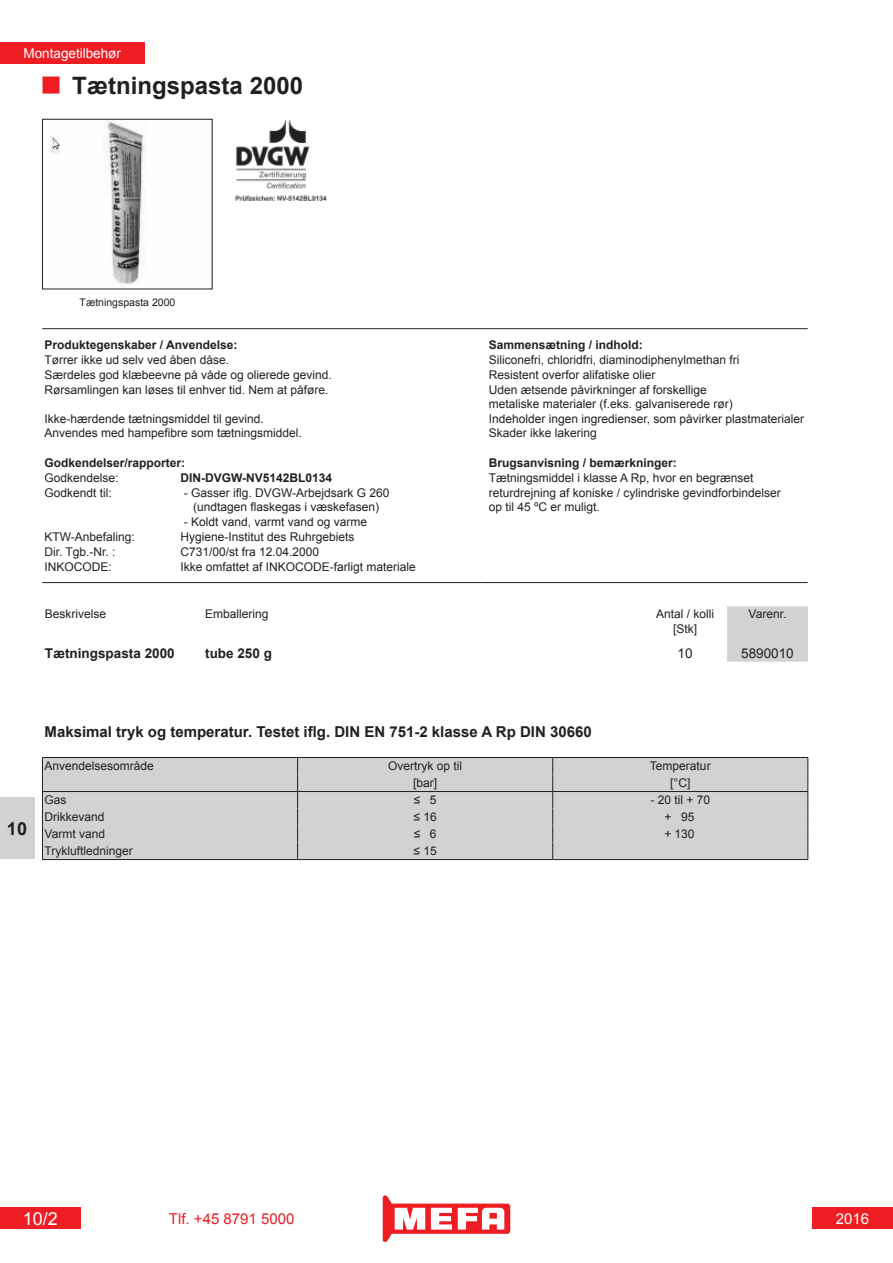
<style>
.page{position:relative;width:893px;height:1263px;background:#fff}
.page>*{position:absolute;margin:0;border:0;box-sizing:border-box;transform-origin:0 0}
.t1{font:700 24px "Arial";color:#231f20}
.t2{font:18px "Arial";color:#fff}
.t3{font:700 18px "Arial";color:#231f20}
.t4{font:700 15px "Arial";color:#231f20}
.t5{font:15px "Arial";color:#ee1d23}
.t6{font:15px "Arial";color:#fff}
.t7{font:700 13.5px "Arial";color:#231f20}
.t8{font:13.5px "Arial";color:#fff}
.t9{font:13.5px "Arial";color:#231f20}
.t10{font:12px/14.9px "Arial";color:#231f20}
.t11{font:700 12px "Arial";color:#231f20}
.t12{font:10.5px "Arial";color:#231f20}
</style>
<div class="page">
<div style="left:0;top:797px;width:34px;height:62px;background:#d1d2d4"></div>
<div style="left:0;top:43px;width:145px;height:21px;background:#ee1d23"></div>
<div style="left:0;top:1208px;width:81px;height:21px;background:#ee1d23"></div>
<svg style="left:383px;top:1195px;width:127px;height:47px"></svg>
<div style="left:812px;top:1208px;width:81px;height:21px;background:#ee1d23"></div>
<div style="left:43px;top:77px;width:16px;height:16px;background:#ee1d23"></div>
<div style="left:43px;top:77px;width:17px;height:17px;border:2px solid #ee1d23"></div>
<hr style="left:42px;top:859px;width:256px;height:1px;background:#231f20">
<hr style="left:298px;top:859px;width:255px;height:1px;background:#231f20">
<hr style="left:553px;top:859px;width:255px;height:1px;background:#231f20">
<div style="left:42px;top:757px;width:767px;height:102px;background:#d1d2d4"></div>
<img style="left:50px;top:121px;width:97px;height:164px">
<div style="left:42px;top:119px;width:170px;height:170px;border:1px solid #231f20"></div>
<hr style="left:42px;top:328px;width:136px;height:1px;background:#231f20">
<hr style="left:178px;top:328px;width:302px;height:1px;background:#231f20">
<hr style="left:480px;top:328px;width:102px;height:1px;background:#231f20">
<hr style="left:582px;top:328px;width:226px;height:1px;background:#231f20">
<hr style="left:42px;top:582px;width:136px;height:1px;background:#231f20">
<hr style="left:178px;top:582px;width:302px;height:1px;background:#231f20">
<hr style="left:480px;top:582px;width:102px;height:1px;background:#231f20">
<hr style="left:582px;top:582px;width:226px;height:1px;background:#231f20">
<div style="left:727px;top:606px;width:81px;height:56px;background:#d1d2d4"></div>
<img style="left:235px;top:120px;width:92px;height:81px">
<p class="t8" style="left:24px;top:48px;width:99px">Montagetilbehør</p>
<h1 class="t1" style="left:72px;top:69px;width:232px">Tætningspasta 2000</h1>
<p class="t12" style="left:80px;top:298px;width:97px">Tætningspasta 2000</p>
<p class="t11" style="left:44px;top:340px;width:194px">Produktegenskaber / Anvendelse:</p>
<p class="t11" style="left:489px;top:340px;width:156px">Sammensætning / indhold:</p>
<p class="t10" style="left:44px;top:353px;width:186px">Tørrer ikke ud selv ved åben dåse.</p>
<p class="t10" style="left:489px;top:353px;width:252px">Siliconefri, chloridfri, diaminodiphenylmethan fri</p>
<p class="t10" style="left:44px;top:368px;width:289px">Særdeles god klæbeevne på våde og olierede gevind.</p>
<p class="t10" style="left:489px;top:368px;width:168px">Resistent overfor alifatiske olier</p>
<p class="t10" style="left:44px;top:383px;width:286px">Rørsamlingen kan løses til enhver tid. Nem at påføre.</p>
<p class="t10" style="left:489px;top:383px;width:246px">Uden ætsende påvirkninger af forskellige metaliske materialer (f.eks. galvaniserede rør)</p>
<p class="t10" style="left:44px;top:412px;width:221px">Ikke-hærdende tætningsmiddel til gevind.</p>
<p class="t10" style="left:489px;top:412px;width:317px">Indeholder ingen ingredienser, som påvirker plastmaterialer</p>
<p class="t10" style="left:44px;top:425px;width:259px">Anvendes med hampefibre som tætningsmiddel.</p>
<p class="t10" style="left:489px;top:426px;width:110px">Skader ikke lakering</p>
<p class="t11" style="left:44px;top:458px;width:142px">Godkendelser/rapporter:</p>
<p class="t11" style="left:489px;top:458px;width:190px">Brugsanvisning / bemærkninger:</p>
<p class="t10" style="left:44px;top:471px;width:76px">Godkendelse:</p>
<p class="t11" style="left:180px;top:469px;width:153px">DIN-DVGW-NV5142BL0134</p>
<p class="t10" style="left:489px;top:471px;width:266px">Tætningsmiddel i klasse A Rp, hvor en begrænset</p>
<p class="t10" style="left:44px;top:486px;width:69px">Godkendt til:</p>
<p class="t10" style="left:184px;top:485px;width:207px">- Gasser iflg. DVGW-Arbejdsark G 260</p>
<p class="t10" style="left:489px;top:485px;width:294px">returdrejning af koniske / cylindriske gevindforbindelser</p>
<p class="t10" style="left:193px;top:500px;width:188px">(undtagen flaskegas i væskefasen)</p>
<p class="t10" style="left:489px;top:501px;width:113px">op til 45 ºC er muligt.</p>
<p class="t10" style="left:184px;top:516px;width:185px">- Koldt vand, varmt vand og varme</p>
<p class="t10" style="left:44px;top:529px;width:92px">KTW-Anbefaling:</p>
<p class="t10" style="left:180px;top:531px;width:176px">Hygiene-Institut des Ruhrgebiets</p>
<p class="t10" style="left:44px;top:545px;width:73px">Dir. Tgb.-Nr. :</p>
<p class="t10" style="left:180px;top:545px;width:140px">C731/00/st fra 12.04.2000</p>
<p class="t10" style="left:44px;top:560px;width:69px">INKOCODE:</p>
<p class="t10" style="left:180px;top:560px;width:237px">Ikke omfattet af INKOCODE-farligt materiale</p>
<p class="t10" style="left:45px;top:607px;width:63px">Beskrivelse</p>
<p class="t10" style="left:205px;top:607px;width:65px">Emballering</p>
<p class="t10" style="left:656px;top:607px;width:60px">Antal / kolli</p>
<p class="t10" style="left:749px;top:607px;width:39px">Varenr.</p>
<p class="t10" style="left:673px;top:622px;width:26px">[Stk]</p>
<p class="t7" style="left:45px;top:644px;width:131px">Tætningspasta 2000</p>
<p class="t7" style="left:205px;top:644px;width:68px">tube 250 g</p>
<p class="t9" style="left:678px;top:648px;width:17px">10</p>
<p class="t9" style="left:741px;top:648px;width:54px">5890010</p>
<h2 class="t3" style="left:7px;top:821px;width:22px">10</h2>
<p class="t4" style="left:45px;top:722px;width:549px">Maksimal tryk og temperatur. Testet iflg. DIN EN 751-2 klasse A Rp DIN 30660</p>
<p class="t10" style="left:45px;top:760px;width:111px">Anvendelsesområde</p>
<p class="t10" style="left:388px;top:760px;width:76px">Overtryk op til</p>
<p class="t10" style="left:650px;top:760px;width:62px">Temperatur</p>
<p class="t10" style="left:413px;top:777px;width:26px">[bar]</p>
<p class="t10" style="left:670px;top:777px;width:22px">[°C]</p>
<p class="t10" style="left:45px;top:794px;width:24px">Gas</p>
<p class="t10" style="left:414px;top:793px;width:24px">≤ 5</p>
<p class="t10" style="left:650px;top:794px;width:61px">- 20 til + 70</p>
<p class="t10" style="left:45px;top:811px;width:62px">Drikkevand</p>
<p class="t10" style="left:413px;top:810px;width:25px">≤ 16</p>
<p class="t10" style="left:664px;top:811px;width:31px">+ 95</p>
<p class="t10" style="left:45px;top:828px;width:62px">Varmt vand</p>
<p class="t10" style="left:414px;top:827px;width:24px">≤ 6</p>
<p class="t10" style="left:664px;top:828px;width:31px">+ 130</p>
<p class="t10" style="left:45px;top:845px;width:90px">Trykluftledninger</p>
<p class="t10" style="left:413px;top:844px;width:25px">≤ 15</p>
<h2 class="t2" style="left:23px;top:1211px;width:37px">10/2</h2>
<p class="t5" style="left:169px;top:1213px;width:127px">Tlf. +45 8791 5000</p>
<p class="t6" style="left:836px;top:1213px;width:35px">2016</p>
</div>
